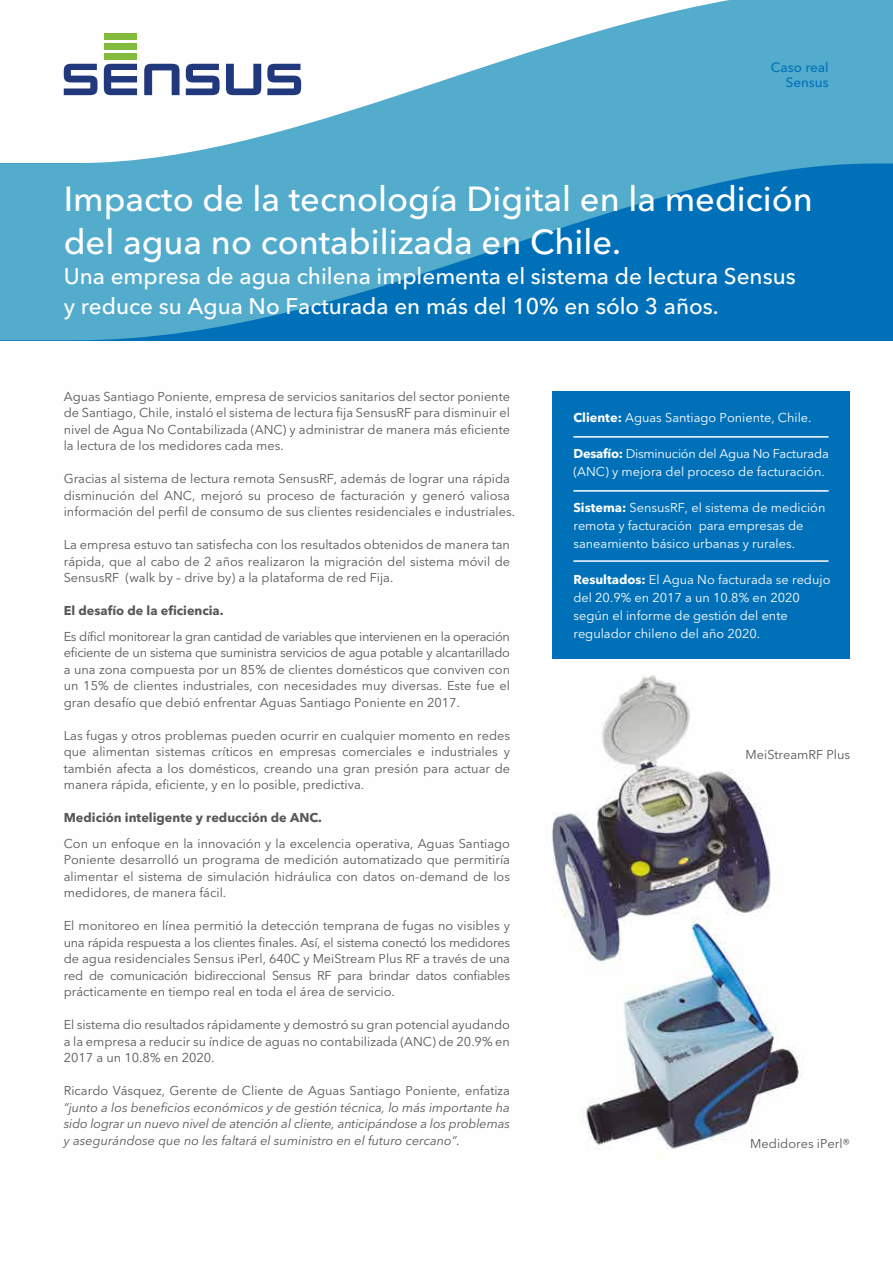
<style>
.page{position:relative;width:893px;height:1263px;background:#fff}
.page>*{position:absolute;margin:0;border:0;box-sizing:border-box;transform-origin:0 0}
.t1{font:500 34.5px/43.5px "Avenir Next LT Pro";color:#fff}
.t2{font:500 22.5px/30px "Avenir Next LT Pro";color:#fff}
.t3{font:500 13.5px/15px "Avenir Next LT Pro";color:#0071b9;text-align:right}
.t4{font:12.75px/16.5px "Avenir Next LT Pro";color:#575756;text-align:justify}
.t5{font:12.75px/18px "Avenir Next LT Pro";color:#fff}
.t6{font:italic 12.75px/16.5px "Avenir Next LT Pro";color:#575756;text-align:justify}
.t7{font:700 12.75px "Avenir Next LT Pro";color:#575756}
.s1{font-weight:700}
</style>
<div class="page">
<img style="left:0;top:340px;width:893px;height:818px">
<svg style="left:0;top:0;width:893px;height:340px;fill:#54accd"></svg>
<div style="left:552px;top:391px;width:298px;height:268px;background:#0071b9"></div>
<hr style="left:573px;top:436px;width:255px;height:2px;background:#fff">
<hr style="left:573px;top:490px;width:255px;height:2px;background:#fff">
<hr style="left:573px;top:560px;width:255px;height:2px;background:#fff">
<div style="left:104px;top:34px;width:33px;height:6px;background:#83bc3c"></div>
<div style="left:104px;top:44px;width:33px;height:6px;background:#83bc3c"></div>
<div style="left:104px;top:54px;width:33px;height:6px;background:#83bc3c"></div>
<svg style="left:144px;top:64px;width:36px;height:31px"></svg>
<svg style="left:226px;top:64px;width:35px;height:31px"></svg>
<svg style="left:104px;top:64px;width:33px;height:31px"></svg>
<svg style="left:64px;top:64px;width:34px;height:31px"></svg>
<svg style="left:186px;top:64px;width:34px;height:31px"></svg>
<svg style="left:267px;top:64px;width:34px;height:31px"></svg>
<p class="t3" style="left:771px;top:60px;width:59px">Caso real<br>Sensus</p>
<h1 class="t1" style="left:64px;top:177px;width:751px">Impacto de la tecnología Digital en la medición del agua no contabilizada en Chile.</h1>
<h2 class="t2" style="left:64px;top:261px;width:733px">Una empresa de agua chilena implementa el sistema de lectura Sensus y reduce su Agua No Facturada en más del 10% en sólo 3 años.</h2>
<p class="t4" style="left:64px;top:388px;width:448px">Aguas Santiago Poniente, empresa de servicios sanitarios del sector poniente de Santiago, Chile, instaló el sistema de lectura fija SensusRF para disminuir el nivel de Agua No Contabilizada (ANC) y administrar de manera más eficiente la lectura de los medidores cada mes.</p>
<p class="t4" style="left:64px;top:471px;width:453px;text-align:left">Gracias al sistema de lectura remota SensusRF, además de lograr una rápida disminución del ANC, mejoró su proceso de facturación y generó valiosa información del perfil de consumo de sus clientes residenciales e industriales.</p>
<p class="t4" style="left:64px;top:537px;width:448px">La empresa estuvo tan satisfecha con los resultados obtenidos de manera tan rápida, que al cabo de 2 años realizaron la migración del sistema móvil de SensusRF (walk by – drive by) a la plataforma de red Fija.</p>
<p class="t7" style="left:64px;top:603px;width:161px">El desafío de la eficiencia.</p>
<p class="t4" style="left:64px;top:628px;width:448px">Es díficl monitorear la gran cantidad de variables que intervienen en la operación eficiente de un sistema que suministra servicios de agua potable y alcantarillado a una zona compuesta por un 85% de clientes domésticos que conviven con un 15% de clientes industriales, con necesidades muy diversas. Este fue el gran desafío que debió enfrentar Aguas Santiago Poniente en 2017.</p>
<p class="t4" style="left:64px;top:727px;width:448px">Las fugas y otros problemas pueden ocurrir en cualquier momento en redes que alimentan sistemas críticos en empresas comerciales e industriales y también afecta a los domésticos, creando una gran presión para actuar de manera rápida, eficiente, y en lo posible, predictiva.</p>
<p class="t7" style="left:64px;top:810px;width:260px">Medición inteligente y reducción de ANC.</p>
<p class="t4" style="left:64px;top:835px;width:448px">Con un enfoque en la innovación y la excelencia operativa, Aguas Santiago Poniente desarrolló un programa de medición automatizado que permitiría alimentar el sistema de simulación hidráulica con datos on-demand de los medidores, de manera fácil.</p>
<p class="t4" style="left:64px;top:918px;width:448px">El monitoreo en línea permitió la detección temprana de fugas no visibles y una rápida respuesta a los clientes finales. Así, el sistema conectó los medidores de agua residenciales Sensus iPerl, 640C y MeiStream Plus RF a través de una red de comunicación bidireccional Sensus RF para brindar datos confiables prácticamente en tiempo real en toda el área de servicio.</p>
<p class="t4" style="left:64px;top:1017px;width:448px">El sistema dio resultados rápidamente y demostró su gran potencial ayudando a la empresa a reducir su índice de aguas no contabilizada (ANC) de 20.9% en 2017 a un 10.8% en 2020.</p>
<p class="t4" style="left:64px;top:1083px;width:448px">Ricardo Vásquez, Gerente de Cliente de Aguas Santiago Poniente, enfatiza</p>
<p class="t6" style="left:64px;top:1099px;width:448px">“junto a los beneficios económicos y de gestión técnica, lo más importante ha sido lograr un nuevo nivel de atención al cliente, anticipándose a los problemas y asegurándose que no les faltará el suministro en el futuro cercano”.</p>
<p class="t5" style="left:573px;top:409px;width:240px"><span class="s1">Cliente:</span> Aguas Santiago Poniente, Chile.</p>
<p class="t5" style="left:573px;top:445px;width:257px"><span class="s1">Desafío:</span> Disminución del Agua No Facturada (ANC) y mejora del proceso de facturación.</p>
<p class="t5" style="left:573px;top:499px;width:254px"><span class="s1">Sistema:</span> SensusRF, el sistema de medición remota y facturación para empresas de saneamiento básico urbanas y rurales.</p>
<p class="t5" style="left:573px;top:571px;width:259px"><span class="s1">Resultados:</span> El Agua No facturada se redujo del 20.9% en 2017 a un 10.8% en 2020 según el informe de gestión del ente regulador chileno del año 2020.</p>
<p class="t4" style="left:746px;top:746px;width:106px">MeiStreamRF Plus</p>
<p class="t4" style="left:750px;top:1135px;width:101px">Medidores iPerl®</p>
</div>
